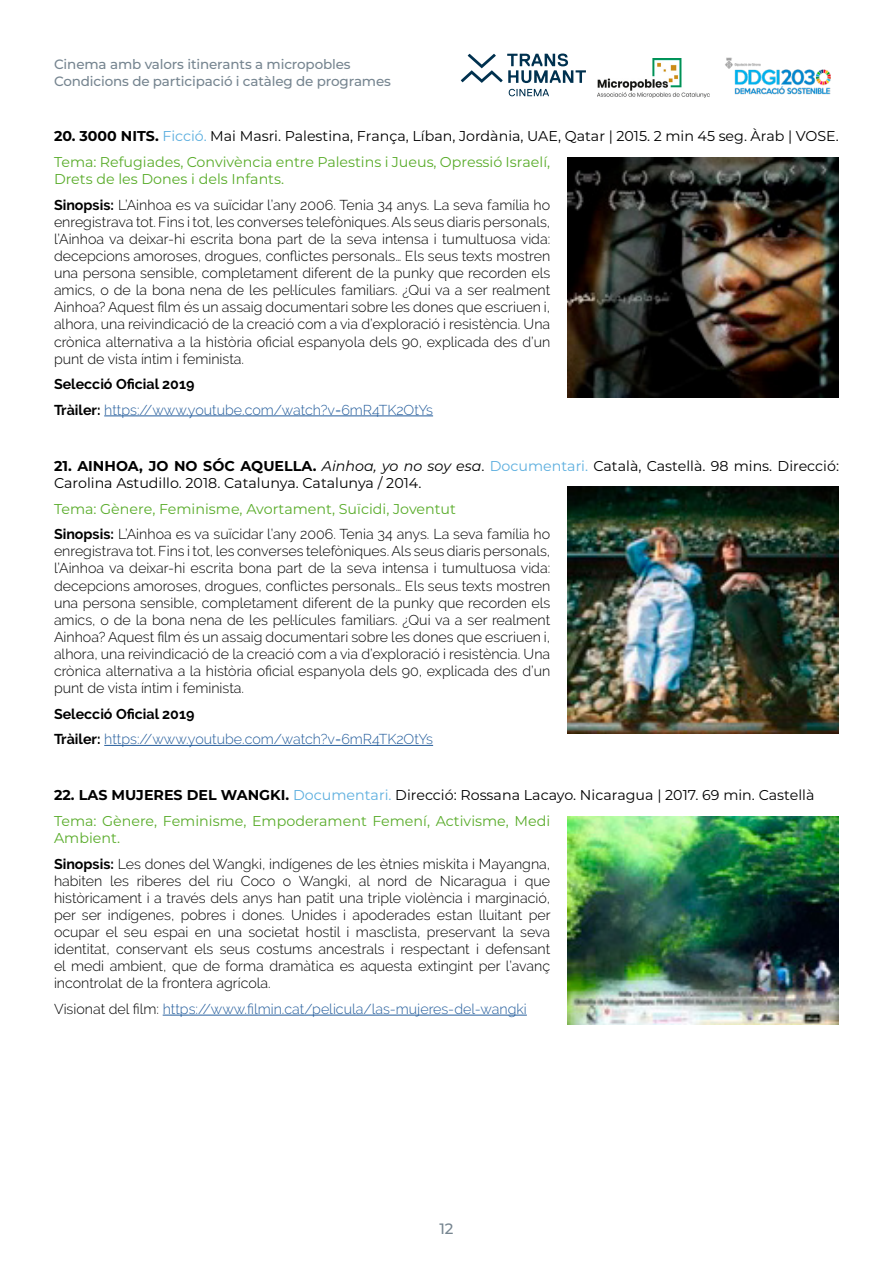
<style>
.page{position:relative;width:893px;height:1263px;background:#fff}
.page>*{position:absolute;margin:0;border:0;box-sizing:border-box;transform-origin:0 0}
.t1{font:500 15px "Montserrat";color:#768590}
.t2{font:300 14.25px/17.1px "Raleway";color:#000;text-align:justify}
.t3{font:14.25px/17.1px "Montserrat";color:#000}
.t4{font:14.25px/17.1px "Montserrat";color:#59ac2a}
.t5{font:300 14.25px "Raleway";color:#245d9c}
.Bold{font:700 14.25px "Raleway";color:#000}
.t6{font:500 13.5px/16.2px "Montserrat";letter-spacing:-.01em;color:#768590}
.s1{font-weight:700}
.s2{color:#5dafdf}
.s3{font-weight:700;color:#000}
.s4{font-style:italic}
.s5{color:#000}
</style>
<div class="page">
<svg style="left:509px;top:89px;width:40px;height:7px"></svg>
<svg style="left:461px;top:54px;width:125px;height:29px"></svg>
<img style="left:725px;top:57px;width:106px;height:38px">
<img style="left:597px;top:58px;width:112px;height:40px">
<hr style="left:104px;top:415px;width:329px;height:1px;background:#245d9c">
<img style="left:567px;top:157px;width:272px;height:240px">
<hr style="left:104px;top:745px;width:329px;height:1px;background:#245d9c">
<img style="left:567px;top:487px;width:272px;height:246px">
<hr style="left:163px;top:1015px;width:364px;height:1px;background:#245d9c">
<img style="left:567px;top:816px;width:272px;height:209px">
<p class="t6" style="left:54px;top:56px;width:339px">Cinema amb valors itinerants a micropobles<br>Condicions de participació i catàleg de programes</p>
<p class="t3" style="left:54px;top:127px;width:786px"><span class="s1">20. 3000 NITS.</span> <span class="s2">Ficció.</span> Mai Masri. Palestina, França, Líban, Jordània, UAE, Qatar | 2015. 2 min 45 seg. Àrab | VOSE.</p>
<p class="t4" style="left:54px;top:153px;width:498px">Tema: Refugiades, Convivència entre Palestins i Jueus, Opressió Israelí,<br>Drets de les Dones i dels Infants.</p>
<p class="t2" style="left:54px;top:196px;width:498px"><span class="s1">Sinopsis:</span> L’Ainhoa es va suïcidar l’any 2006. Tenia 34 anys. La seva família ho enregistrava tot. Fins i tot, les converses telefòniques. Als seus diaris personals, l’Ainhoa va deixar-hi escrita bona part de la seva intensa i tumultuosa vida: decepcions amoroses, drogues, conflictes personals… Els seus texts mostren una persona sensible, completament diferent de la punky que recorden els amics, o de la bona nena de les pel·lícules familiars. ¿Qui va a ser realment Ainhoa? Aquest film és un assaig documentari sobre les dones que escriuen i, alhora, una reivindicació de la creació com a via d’exploració i resistència. Una crònica alternativa a la història oficial espanyola dels 90, explicada des d’un punt de vista íntim i feminista.</p>
<p class="Bold" style="left:54px;top:376px;width:142px">Selecció Oficial 2019</p>
<p class="t5" style="left:54px;top:401px;width:381px"><span class="s3">Tràiler:</span> https://www.youtube.com/watch?v=6mR4TK2OtYs</p>
<p class="t3" style="left:54px;top:457px;width:786px"><span class="s1">21. AINHOA, JO NO SÓC AQUELLA.</span> <span class="s4">Ainhoa, yo no soy esa</span>. <span class="s2">Documentari.</span> Català, Castellà. 98 mins. Direcció:<br>Carolina Astudillo. 2018. Catalunya. Catalunya / 2014.</p>
<p class="t4" style="left:54px;top:499px;width:403px">Tema: Gènere, Feminisme, Avortament, Suïcidi, Joventut</p>
<p class="t2" style="left:54px;top:526px;width:498px"><span class="s1">Sinopsis:</span> L’Ainhoa es va suïcidar l’any 2006. Tenia 34 anys. La seva família ho enregistrava tot. Fins i tot, les converses telefòniques. Als seus diaris personals, l’Ainhoa va deixar-hi escrita bona part de la seva intensa i tumultuosa vida: decepcions amoroses, drogues, conflictes personals… Els seus texts mostren una persona sensible, completament diferent de la punky que recorden els amics, o de la bona nena de les pel·lícules familiars. ¿Qui va a ser realment Ainhoa? Aquest film és un assaig documentari sobre les dones que escriuen i, alhora, una reivindicació de la creació com a via d’exploració i resistència. Una crònica alternativa a la història oficial espanyola dels 90, explicada des d’un punt de vista íntim i feminista.</p>
<p class="Bold" style="left:54px;top:705px;width:142px">Selecció Oficial 2019</p>
<p class="t5" style="left:54px;top:731px;width:381px"><span class="s3">Tràiler:</span> https://www.youtube.com/watch?v=6mR4TK2OtYs</p>
<p class="t3" style="left:54px;top:786px;width:762px"><span class="s1">22. LAS MUJERES DEL WANGKI.</span> <span class="s2">Documentari.</span> Direcció: Rossana Lacayo. Nicaragua | 2017. 69 min. Castellà</p>
<p class="t4" style="left:54px;top:812px;width:498px">Tema: Gènere, Feminisme, Empoderament Femení, Activisme, Medi<br>Ambient.</p>
<p class="t2" style="left:54px;top:855px;width:498px"><span class="s1">Sinopsis:</span> Les dones del Wangki, indígenes de les ètnies miskita i Mayangna, habiten les riberes del riu Coco o Wangki, al nord de Nicaragua i que històricament i a través dels anys han patit una triple violència i marginació, per ser indígenes, pobres i dones. Unides i apoderades estan lluitant per ocupar el seu espai en una societat hostil i masclista, preservant la seva identitat, conservant els seus costums ancestrals i respectant i defensant el medi ambient, que de forma dramàtica es aquesta extingint per l’avanç incontrolat de la frontera agrícola.</p>
<p class="t5" style="left:54px;top:1001px;width:474px"><span class="s5">Visionat del film:</span> https://www.filmin.cat/pelicula/las-mujeres-del-wangki</p>
<p class="t1" style="left:439px;top:1218px;width:16px">12</p>
</div>
